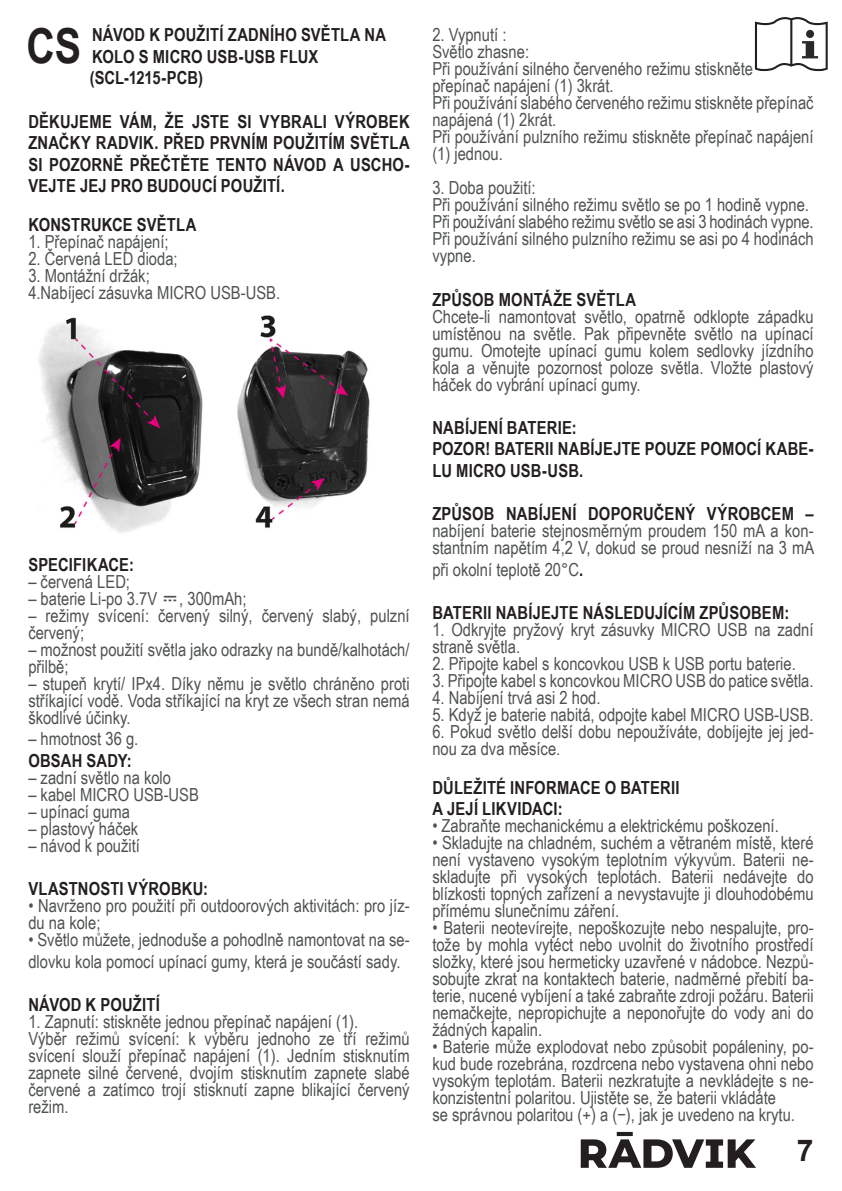
<style>
.page{position:relative;width:842px;height:1191px;background:#fff}
.page>*{position:absolute;margin:0;border:0;box-sizing:border-box;transform-origin:0 0}
.Zwykły_akapit{font:700 48.2px "Arial Narrow";color:#231f20}
.t1{font:700 30px "Arial";color:#231f20}
.Zwykły_akapit-2{font:18px/17px "Arial Narrow";color:#4f5252}
.Zwykły_akapit-3{font:700 18px/21.6px "Arial Narrow";letter-spacing:.01em;color:#231f20}
.s1{font-weight:700;color:#231f20}
</style>
<div class="page">
<img style="left:38px;top:315px;width:332px;height:218px">
<svg style="left:755px;top:17px;width:73px;height:54px"></svg>
<svg style="left:581px;top:1132px;width:175px;height:35px"></svg>
<p class="Zwykły_akapit" style="left:26px;top:9px;width:56px">CS</p>
<p class="Zwykły_akapit-3" style="left:92px;top:23px;width:295px">NÁVOD K POUŽITÍ ZADNÍHO SVĚTLA NA<br>KOLO S MICRO USB-USB FLUX</p>
<p class="Zwykły_akapit-3" style="left:90px;top:66px;width:115px">(SCL-1215-PCB)</p>
<p class="Zwykły_akapit-3" style="left:28px;top:110px;width:383px;text-align:justify">DĚKUJEME VÁM, ŽE JSTE SI VYBRALI VÝROBEK ZNAČKY RADVIK. PŘED PRVNÍM POUŽITÍM SVĚTLA SI POZORNĚ PŘEČTĚTE TENTO NÁVOD A USCHO-VEJTE JEJ PRO BUDOUCÍ POUŽITÍ.</p>
<p class="Zwykły_akapit-3" style="left:28px;top:213px;width:170px">KONSTRUKCE SVĚTLA</p>
<p class="Zwykły_akapit-2" style="left:28px;top:233px;width:142px">1. Přepínač napájení;</p>
<p class="Zwykły_akapit-2" style="left:28px;top:250px;width:151px">2. Červená LED dioda;</p>
<p class="Zwykły_akapit-2" style="left:28px;top:267px;width:123px">3. Montážní držák;</p>
<p class="Zwykły_akapit-2" style="left:28px;top:284px;width:253px">4.Nabíjecí zásuvka MICRO USB-USB.</p>
<p class="Zwykły_akapit-3" style="left:28px;top:553px;width:107px">SPECIFIKACE:</p>
<p class="Zwykły_akapit-2" style="left:28px;top:572px;width:103px">– červená LED;</p>
<p class="Zwykły_akapit-2" style="left:28px;top:589px;width:220px">– baterie Li-po 3.7V , 300mAh;</p>
<p class="Zwykły_akapit-2" style="left:28px;top:606px;width:383px">– režimy svícení: červený silný, červený slabý, pulzní červený;</p>
<p class="Zwykły_akapit-2" style="left:28px;top:640px;width:383px">– možnost použití světla jako odrazky na bundě/kalhotách/ přilbě;</p>
<p class="Zwykły_akapit-2" style="left:28px;top:674px;width:383px;text-align:justify">– stupeň krytí/ IPx4. Díky němu je světlo chráněno proti stříkající vodě. Voda stříkající na kryt ze všech stran nemá škodlivé účinky.</p>
<p class="Zwykły_akapit-2" style="left:28px;top:730px;width:111px">– hmotnost 36 g.</p>
<p class="Zwykły_akapit-3" style="left:28px;top:749px;width:105px">OBSAH SADY:</p>
<p class="Zwykły_akapit-2" style="left:28px;top:768px;width:144px">– zadní světlo na kolo</p>
<p class="Zwykły_akapit-2" style="left:28px;top:785px;width:172px">– kabel MICRO USB-USB</p>
<p class="Zwykły_akapit-2" style="left:28px;top:802px;width:103px">– upínací guma</p>
<p class="Zwykły_akapit-2" style="left:28px;top:819px;width:111px">– plastový háček</p>
<p class="Zwykły_akapit-2" style="left:28px;top:836px;width:113px">– návod k použití</p>
<p class="Zwykły_akapit-3" style="left:28px;top:877px;width:181px">VLASTNOSTI VÝROBKU:</p>
<p class="Zwykły_akapit-2" style="left:28px;top:897px;width:383px">• Navrženo pro použití při outdoorových aktivitách: pro jíz&shy;du na kole;</p>
<p class="Zwykły_akapit-2" style="left:28px;top:928px;width:383px;line-height:21.6px">• Světlo můžete, jednoduše a pohodlně namontovat na se&shy;dlovku kola pomocí upínací gumy, která je součástí sady.</p>
<p class="Zwykły_akapit-3" style="left:28px;top:993px;width:133px">NÁVOD K POUŽITÍ</p>
<p class="Zwykły_akapit-2" style="left:28px;top:1012px;width:331px">1. Zapnutí: stiskněte jednou přepínač napájení (1).</p>
<p class="Zwykły_akapit-2" style="left:28px;top:1029px;width:383px;text-align:justify">Výběr režimů svícení: k výběru jednoho ze tří režimů svícení slouží přepínač napájení (1). Jedním stisknutím zapnete silné červené, dvojím stisknutím zapnete slabé červené a zatímco trojí stisknutí zapne blikající červený režim.</p>
<p class="Zwykły_akapit-2" style="left:432px;top:26px;width:76px">2. Vypnutí :</p>
<p class="Zwykły_akapit-2" style="left:432px;top:43px;width:98px">Světlo zhasne:</p>
<p class="Zwykły_akapit-2" style="left:432px;top:60px;width:322px">Při používání silného červeného režimu stiskněte</p>
<p class="Zwykły_akapit-2" style="left:432px;top:77px;width:183px">přepínač napájení (1) 3krát.</p>
<p class="Zwykły_akapit-2" style="left:432px;top:94px;width:383px">Při používání slabého červeného režimu stiskněte přepínač napájená (1) 2krát.</p>
<p class="Zwykły_akapit-2" style="left:432px;top:128px;width:383px">Při používání pulzního režimu stiskněte přepínač napájení (1) jednou.</p>
<p class="Zwykły_akapit-2" style="left:432px;top:179px;width:105px">3. Doba použití:</p>
<p class="Zwykły_akapit-2" style="left:432px;top:196px;width:378px">Při používání silného režimu světlo se po 1 hodině vypne.</p>
<p class="Zwykły_akapit-2" style="left:432px;top:213px;width:383px">Při používání slabého režimu světlo se asi 3 hodinách vypne.</p>
<p class="Zwykły_akapit-2" style="left:432px;top:230px;width:383px">Při používání silného pulzního režimu se asi po 4 hodinách vypne.</p>
<p class="Zwykły_akapit-3" style="left:432px;top:287px;width:205px">ZPŮSOB MONTÁŽE SVĚTLA</p>
<p class="Zwykły_akapit-2" style="left:432px;top:307px;width:383px;text-align:justify">Chcete-li namontovat světlo, opatrně odklopte západku umístěnou na světle. Pak připevněte světlo na upínací gumu. Omotejte upínací gumu kolem sedlovky jízdního kola a věnujte pozornost poloze světla. Vložte plastový háček do vybrání upínací gumy.</p>
<p class="Zwykły_akapit-3" style="left:432px;top:416px;width:146px">NABÍJENÍ BATERIE:</p>
<p class="Zwykły_akapit-3" style="left:432px;top:437px;width:383px">POZOR! BATERII NABÍJEJTE POUZE POMOCÍ KABE-<br>LU MICRO USB-USB.</p>
<p class="Zwykły_akapit-2" style="left:432px;top:505px;width:384px;text-align:justify"><span class="s1">ZPŮSOB NABÍJENÍ DOPORUČENÝ VÝROBCEM – </span>nabíjení baterie stejnosměrným proudem 150 mA a kon&shy;stantním napětím 4,2 V, dokud se proud nesníží na 3 mA</p>
<p class="Zwykły_akapit-2" style="left:432px;top:560px;width:152px">při okolní teplotě 20°C<span class="s1">.</span></p>
<p class="Zwykły_akapit-3" style="left:432px;top:601px;width:358px">BATERII NABÍJEJTE NÁSLEDUJÍCÍM ZPŮSOBEM:</p>
<p class="Zwykły_akapit-2" style="left:432px;top:620px;width:383px">1. Odkryjte pryžový kryt zásuvky MICRO USB na zadní straně světla.</p>
<p class="Zwykły_akapit-2" style="left:432px;top:654px;width:365px">2. Připojte kabel s koncovkou USB k USB portu baterie.</p>
<p class="Zwykły_akapit-2" style="left:432px;top:671px;width:383px">3. Připojte kabel s koncovkou MICRO USB do patice světla.</p>
<p class="Zwykły_akapit-2" style="left:432px;top:688px;width:170px">4. Nabíjení trvá asi 2 hod.</p>
<p class="Zwykły_akapit-2" style="left:432px;top:705px;width:383px">5. Když je baterie nabitá, odpojte kabel MICRO USB-USB.</p>
<p class="Zwykły_akapit-2" style="left:432px;top:722px;width:383px">6. Pokud světlo delší dobu nepoužíváte, dobíjejte jej jed&shy;nou za dva měsíce.</p>
<p class="Zwykły_akapit-3" style="left:432px;top:775px;width:249px">DŮLEŽITÉ INFORMACE O BATERII</p>
<p class="Zwykły_akapit-3" style="left:432px;top:797px;width:132px">A JEJÍ LIKVIDACI:</p>
<p class="Zwykły_akapit-2" style="left:432px;top:817px;width:348px">• Zabraňte mechanickému a elektrickému poškození.</p>
<p class="Zwykły_akapit-2" style="left:432px;top:834px;width:383px;text-align:justify">• Skladujte na chladném, suchém a větraném místě, které není vystaveno vysokým teplotním výkyvům. Baterii ne&shy;skladujte při vysokých teplotách. Baterii nedávejte do blízkosti topných zařízení a nevystavujte ji dlouhodobému přímému slunečnímu záření.</p>
<p class="Zwykły_akapit-2" style="left:432px;top:919px;width:383px;text-align:justify">• Baterii neotevírejte, nepoškozujte nebo nespalujte, pro&shy;tože by mohla vytéct nebo uvolnit do životního prostředí složky, které jsou hermeticky uzavřené v nádobce. Nezpů&shy;sobujte zkrat na kontaktech baterie, nadměrné přebití ba&shy;terie, nucené vybíjení a také zabraňte zdroji požáru. Baterii nemačkejte, nepropichujte a neponořujte do vody ani do žádných kapalin.</p>
<p class="Zwykły_akapit-2" style="left:432px;top:1038px;width:383px;text-align:justify">• Baterie může explodovat nebo způsobit popáleniny, po&shy;kud bude rozebrána, rozdrcena nebo vystavena ohni nebo vysokým teplotám. Baterii nezkratujte a nevkládejte s ne&shy;konzistentní polaritou. Ujistěte se, že baterii vkládáte</p>
<p class="Zwykły_akapit-2" style="left:432px;top:1106px;width:364px">se správnou polaritou (+) a (−), jak je uvedeno na krytu.</p>
<h2 class="t1" style="left:797px;top:1129px;width:18px">7</h2>
</div>
